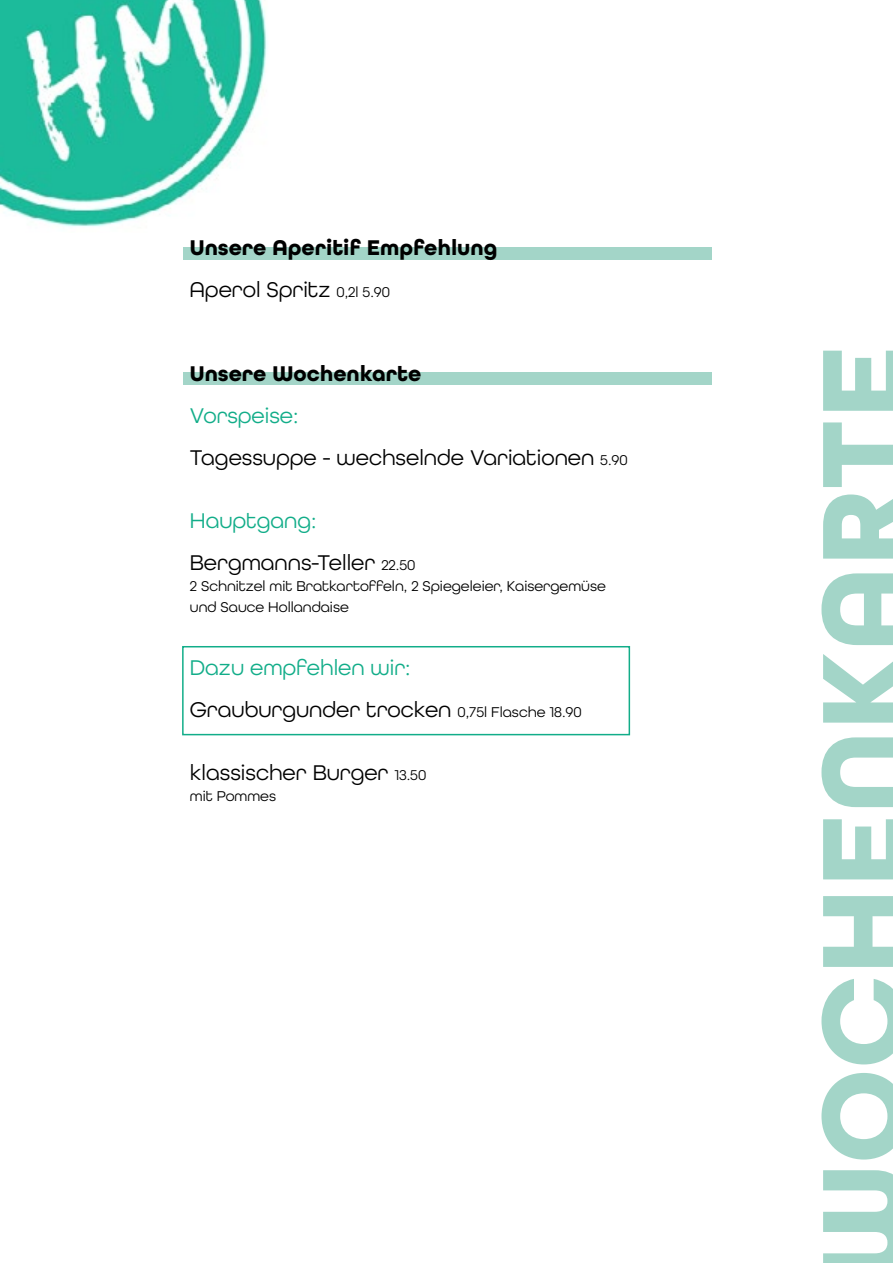
<style>
.page{position:relative;width:893px;height:1263px;background:#fff}
.page>*{position:absolute;margin:0;border:0;box-sizing:border-box;transform-origin:0 0}
.t1{font:700 124.5px "All Round Gothic";color:#a3d5c8}
.t2{font:22.5px/42px "All Round Gothic";color:#000}
.t3{font:700 22.5px/42px "All Round Gothic";color:#000}
.t4{font:15px/21px "All Round Gothic";color:#000}
.s1{font-weight:400}
.s2{font-weight:400;font-size:15px}
.s3{color:#12ad89}
.s4{font-size:15px}
</style>
<div class="page">
<div style="left:183px;top:372px;width:529px;height:13px;background:#a3d5c8"></div>
<div style="left:183px;top:247px;width:529px;height:13px;background:#a3d5c8"></div>
<img style="left:0;top:0;width:267px;height:227px">
<div style="left:182px;top:646px;width:448px;height:89px;border:2px solid #12ad89"></div>
<p class="t3" style="left:190px;top:227px;width:309px">Unsere Aperitif Empfehlung<br><span class="s1">Aperol Spritz</span> <span class="s2">0,2l 5.90</span></p>
<p class="t3" style="left:190px;top:353px;width:233px">Unsere Wochenkarte</p>
<p class="t2" style="left:190px;top:394px;width:439px"><span class="s3">Vorspeise:<br></span>Tagessuppe - wechselnde Variationen <span class="s4">5.90</span></p>
<p class="t2" style="left:190px;top:499px;width:227px"><span class="s3">Hauptgang:<br></span>Bergmanns-Teller <span class="s4">22.50</span></p>
<p class="t4" style="left:190px;top:575px;width:417px">2 Schnitzel mit Bratkartoffeln, 2 Spiegeleier, Kaisergemüse und Sauce Hollandaise</p>
<p class="t2" style="left:190px;top:646px;width:393px"><span class="s3">Dazu empfehlen wir:<br></span>Grauburgunder trocken <span class="s4">0,75l Flasche 18.90</span></p>
<p class="t2" style="left:190px;top:751px;width:238px">klassischer Burger <span class="s4">13.50</span></p>
<p class="t4" style="left:190px;top:785px;width:88px">mit Pommes</p>
<h1 class="t1" style="left:789px;top:1280px;width:936px;rotate:-90deg">WOCHENKARTE</h1>
</div>
